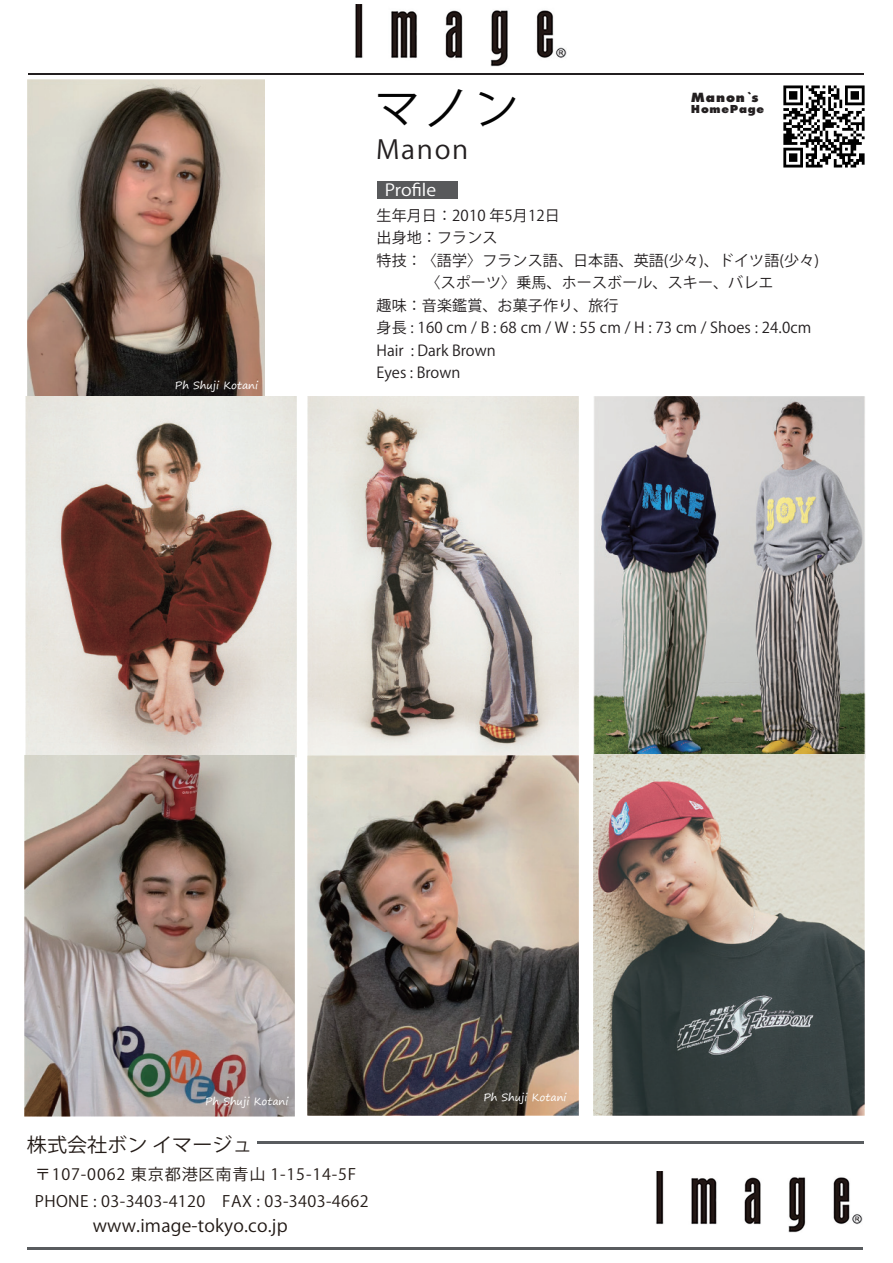
<style>
.page{position:relative;width:893px;height:1263px;background:#fff}
.page>*{position:absolute;margin:0;border:0;box-sizing:border-box;transform-origin:0 0}
.t1{font:45px "Koz Go Pr 6 N";color:#030303}
.t2{font:25.95px "Koz Go Pr 6 N";letter-spacing:.06em;color:#231f20;scale:1.04 1}
.t3{font:19.5px "Koz Go Pr 6 N";color:#221a16}
.t4{font:17.4px "Koz Go Pr 6 N";letter-spacing:.01em;color:#221a16}
.t5{font:16.5px "Koz Go Pr 6 N";color:#fff;scale:1.1 1}
.t6{font:15.6px/27px "Koz Go Pr 6 N";letter-spacing:.025em;color:#221a16}
.t7{font:15px/22.5px "Koz Go Pr 6 N";letter-spacing:.01em;color:#231f20}
.t8{font:800 13.8px "Futura PT";letter-spacing:.06em;color:#231f20;scale:1.04 1}
.t9{font:800 12px "Futura PT";letter-spacing:.06em;color:#231f20;scale:1.04 1}
.t10{font:10.5px "Segoe Print";color:#fff}
</style>
<div class="page">
<hr style="left:28px;top:73px;width:836px;height:1px;background:#231f20">
<img style="left:355px;top:5px;width:212px;height:62px">
<div style="left:376px;top:181px;width:81px;height:18px;background:#58595b"></div>
<img style="left:656px;top:1171px;width:206px;height:61px">
<hr style="left:27px;top:1247px;width:836px;height:2px;background:#595c5f">
<hr style="left:257px;top:1142px;width:607px;height:2px;background:#595c5f">
<img style="left:308px;top:397px;width:271px;height:358px">
<img style="left:783px;top:85px;width:82px;height:83px">
<img style="left:27px;top:79px;width:238px;height:318px">
<img style="left:26px;top:397px;width:270px;height:360px">
<img style="left:24px;top:756px;width:271px;height:361px">
<img style="left:308px;top:755px;width:271px;height:361px">
<img style="left:594px;top:397px;width:271px;height:361px">
<img style="left:594px;top:754px;width:270px;height:361px">
<p class="t10" style="left:175px;top:376px;width:85px">Ph Shuji Kotani</p>
<h1 class="t1" style="left:375px;top:83px;width:145px">マノン</h1>
<h2 class="t2" style="left:376px;top:135px;width:90px">Manon</h2>
<p class="t5" style="left:385px;top:180px;width:48px">P<sub>C</sub>r<sub>M</sub>ofile</p>
<p class="t8" style="left:691px;top:88px;width:67px">Manon`s</p>
<p class="t9" style="left:691px;top:101px;width:72px">HomePage</p>
<p class="t7" style="left:377px;top:204px;width:444px">生年月日：2010 年5月12日<br>出身地：フランス<br>特技：〈語学〉フランス語、日本語、英語(少々)、ドイツ語(少々)　　　 〈スポーツ〉乗馬、ホースボール、スキー、バレエ<br>趣味：音楽鑑賞、お菓子作り、旅行<br>身長 : 160 cm / B : 68 cm / W : 55 cm / H : 73 cm / Shoes : 24.0cm<br>Hair : Dark Brown<br>Eyes : Brown</p>
<p class="t10" style="left:205px;top:1092px;width:85px">Ph Shuji Kotani</p>
<p class="t10" style="left:483px;top:1087px;width:85px">Ph Shuji Kotani</p>
<h3 class="t3" style="left:27px;top:1134px;width:227px">株式会社ボン イマージュ</h3>
<p class="t6" style="left:35px;top:1161px;width:335px">〒107-0062 東京都港区南青山 1-15-14-5F<br>PHONE : 03-3403-4120　FAX : 03-3403-4662</p>
<p class="t4" style="left:93px;top:1216px;width:196px">www.image-tokyo.co.jp</p>
</div>
